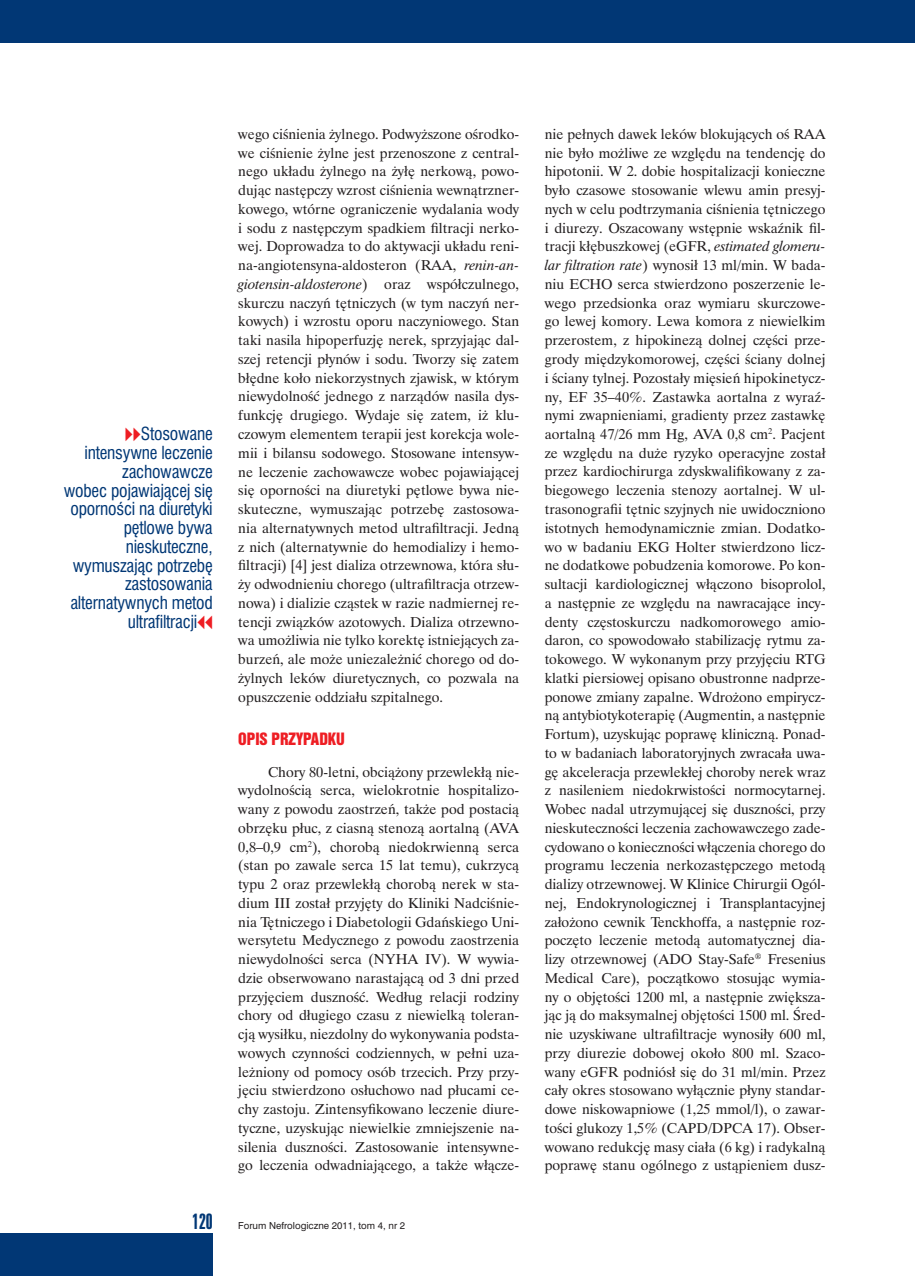
<style>
.page{position:relative;width:915px;height:1276px;background:#fff}
.page>*{position:absolute;margin:0;border:0;box-sizing:border-box;transform-origin:0 0}
.t1{font:18px "Swis 924 PL";color:#013775}
.t2{font:16.5px/18.8px "Swis 721 Cn PL";letter-spacing:-.015em;color:#013775;text-align:right}
.t3{font:14.25px/18.8px "Time Ibis EE";color:#231f20;text-align:justify}
.t4{font:14.25px "Swis 921 PL";color:#ee1d23}
.t5{font:9px "Swis 721 PL";color:#231f20}
.s1{font-family:"Newspaper Pi PL";color:#ee1d23}
.s2{font-style:italic}
</style>
<div class="page">
<div style="left:0;top:0;width:893px;height:43px;background:#013775"></div>
<div style="left:0;top:1233px;width:213px;height:43px;background:#013775"></div>
<div style="left:893px;top:0;width:21px;height:43px;background:#013775"></div>
<p class="t2" style="left:64px;top:424px;width:150px"><span class="s1">VV</span>Stosowane intensywne leczenie zachowawcze<br>wobec pojawiającej się oporności na diuretyki pętlowe bywa nieskuteczne, wymuszając potrzebę zastosowania alternatywnych metod ultrafiltracji<span class="s1">CC</span></p>
<p class="t3" style="left:238px;top:124px;width:282px">wego ciśnienia żylnego. Podwyższone ośrodko&shy;we ciśnienie żylne jest przenoszone z central&shy;nego układu żylnego na żyłę nerkową, powo&shy;dując następczy wzrost ciśnienia wewnątrzner&shy;kowego, wtórne ograniczenie wydalania wody i sodu z następczym spadkiem filtracji nerko&shy;wej. Doprowadza to do aktywacji układu reni&shy;na-angiotensyna-aldosteron (RAA, <span class="s2">renin-an&shy;giotensin-aldosterone</span>) oraz współczulnego, skurczu naczyń tętniczych (w tym naczyń ner&shy;kowych) i wzrostu oporu naczyniowego. Stan taki nasila hipoperfuzję nerek, sprzyjając dal&shy;szej retencji płynów i sodu. Tworzy się zatem błędne koło niekorzystnych zjawisk, w którym niewydolność jednego z narządów nasila dys&shy;funkcję drugiego. Wydaje się zatem, iż klu&shy;czowym elementem terapii jest korekcja wole&shy;mii i bilansu sodowego. Stosowane intensyw&shy;ne leczenie zachowawcze wobec pojawiającej się oporności na diuretyki pętlowe bywa nie&shy;skuteczne, wymuszając potrzebę zastosowa&shy;nia alternatywnych metod ultrafiltracji. Jedną z nich (alternatywnie do hemodializy i hemo&shy;filtracji) [4] jest dializa otrzewnowa, która słu&shy;ży odwodnieniu chorego (ultrafiltracja otrzew&shy;nowa) i dializie cząstek w razie nadmiernej re&shy;tencji związków azotowych. Dializa otrzewno&shy;wa umożliwia nie tylko korektę istniejących za&shy;burzeń, ale może uniezależnić chorego od do&shy;żylnych leków diuretycznych, co pozwala na opuszczenie oddziału szpitalnego.</p>
<p class="t4" style="left:238px;top:729px;width:108px">OPIS PRZYPADKU</p>
<p class="t3" style="left:238px;top:762px;width:282px;text-indent:30px">Chory 80-letni, obciążony przewlekłą nie&shy;wydolnością serca, wielokrotnie hospitalizo&shy;wany z powodu zaostrzeń, także pod postacią obrzęku płuc, z ciasną stenozą aortalną (AVA 0,8–0,9 cm<sup>2</sup>), chorobą niedokrwienną serca (stan po zawale serca 15 lat temu), cukrzycą typu 2 oraz przewlekłą chorobą nerek w sta&shy;dium III został przyjęty do Kliniki Nadciśnie&shy;nia Tętniczego i Diabetologii Gdańskiego Uni&shy;wersytetu Medycznego z powodu zaostrzenia niewydolności serca (NYHA IV). W wywia&shy;dzie obserwowano narastającą od 3 dni przed przyjęciem duszność. Według relacji rodziny chory od długiego czasu z niewielką toleran&shy;cją wysiłku, niezdolny do wykonywania podsta&shy;wowych czynności codziennych, w pełni uza&shy;leżniony od pomocy osób trzecich. Przy przy&shy;jęciu stwierdzono osłuchowo nad płucami ce&shy;chy zastoju. Zintensyfikowano leczenie diure&shy;tyczne, uzyskując niewielkie zmniejszenie na&shy;silenia duszności. Zastosowanie intensywne&shy;go leczenia odwadniającego, a także włącze-</p>
<p class="t1" style="left:192px;top:1209px;width:22px">120</p>
<p class="t5" style="left:238px;top:1220px;width:168px">Forum Nefrologiczne 2011, tom 4, nr 2</p>
<p class="t3" style="left:544px;top:124px;width:282px">nie pełnych dawek leków blokujących oś RAA nie było możliwe ze względu na tendencję do hipotonii. W 2. dobie hospitalizacji konieczne było czasowe stosowanie wlewu amin presyj&shy;nych w celu podtrzymania ciśnienia tętniczego i diurezy. Oszacowany wstępnie wskaźnik fil&shy;tracji kłębuszkowej (eGFR, <span class="s2">estimated glomeru&shy;lar filtration rate</span>) wynosił 13 ml/min. W bada&shy;niu ECHO serca stwierdzono poszerzenie le&shy;wego przedsionka oraz wymiaru skurczowe&shy;go lewej komory. Lewa komora z niewielkim przerostem, z hipokinezą dolnej części prze&shy;grody międzykomorowej, części ściany dolnej i ściany tylnej. Pozostały mięsień hipokinetycz&shy;ny, EF 35–40%. Zastawka aortalna z wyraź&shy;nymi zwapnieniami, gradienty przez zastawkę aortalną 47/26 mm Hg, AVA 0,8 cm<sup>2</sup>. Pacjent ze względu na duże ryzyko operacyjne został przez kardiochirurga zdyskwalifikowany z za&shy;biegowego leczenia stenozy aortalnej. W ul&shy;trasonografii tętnic szyjnych nie uwidoczniono istotnych hemodynamicznie zmian. Dodatko&shy;wo w badaniu EKG Holter stwierdzono licz&shy;ne dodatkowe pobudzenia komorowe. Po kon&shy;sultacji kardiologicznej włączono bisoprolol, a następnie ze względu na nawracające incy&shy;denty częstoskurczu nadkomorowego amio&shy;daron, co spowodowało stabilizację rytmu za&shy;tokowego. W wykonanym przy przyjęciu RTG klatki piersiowej opisano obustronne nadprze&shy;ponowe zmiany zapalne. Wdrożono empirycz&shy;ną antybiotykoterapię (Augmentin, a następnie Fortum), uzyskując poprawę kliniczną. Ponad&shy;to w badaniach laboratoryjnych zwracała uwa&shy;gę akceleracja przewlekłej choroby nerek wraz z nasileniem niedokrwistości normocytarnej.<br>Wobec nadal utrzymującej się duszności, przy nieskuteczności leczenia zachowawczego zade&shy;cydowano o konieczności włączenia chorego do programu leczenia nerkozastępczego metodą dializy otrzewnowej. W Klinice Chirurgii Ogól&shy;nej, Endokrynologicznej i Transplantacyjnej założono cewnik Tenckhoffa, a następnie roz&shy;poczęto leczenie metodą automatycznej dia&shy;lizy otrzewnowej (ADO Stay-Safe<sup>®</sup> Fresenius Medical Care), początkowo stosując wymia&shy;ny o objętości 1200 ml, a następnie zwiększa&shy;jąc ją do maksymalnej objętości 1500 ml. Śred&shy;nie uzyskiwane ultrafiltracje wynosiły 600 ml, przy diurezie dobowej około 800 ml. Szaco&shy;wany eGFR podniósł się do 31 ml/min. Przez cały okres stosowano wyłącznie płyny standar&shy;dowe niskowapniowe (1,25 mmol/l), o zawar&shy;tości glukozy 1,5% (CAPD/DPCA 17). Obser&shy;wowano redukcję masy ciała (6 kg) i radykalną poprawę stanu ogólnego z ustąpieniem dusz-</p>
</div>
